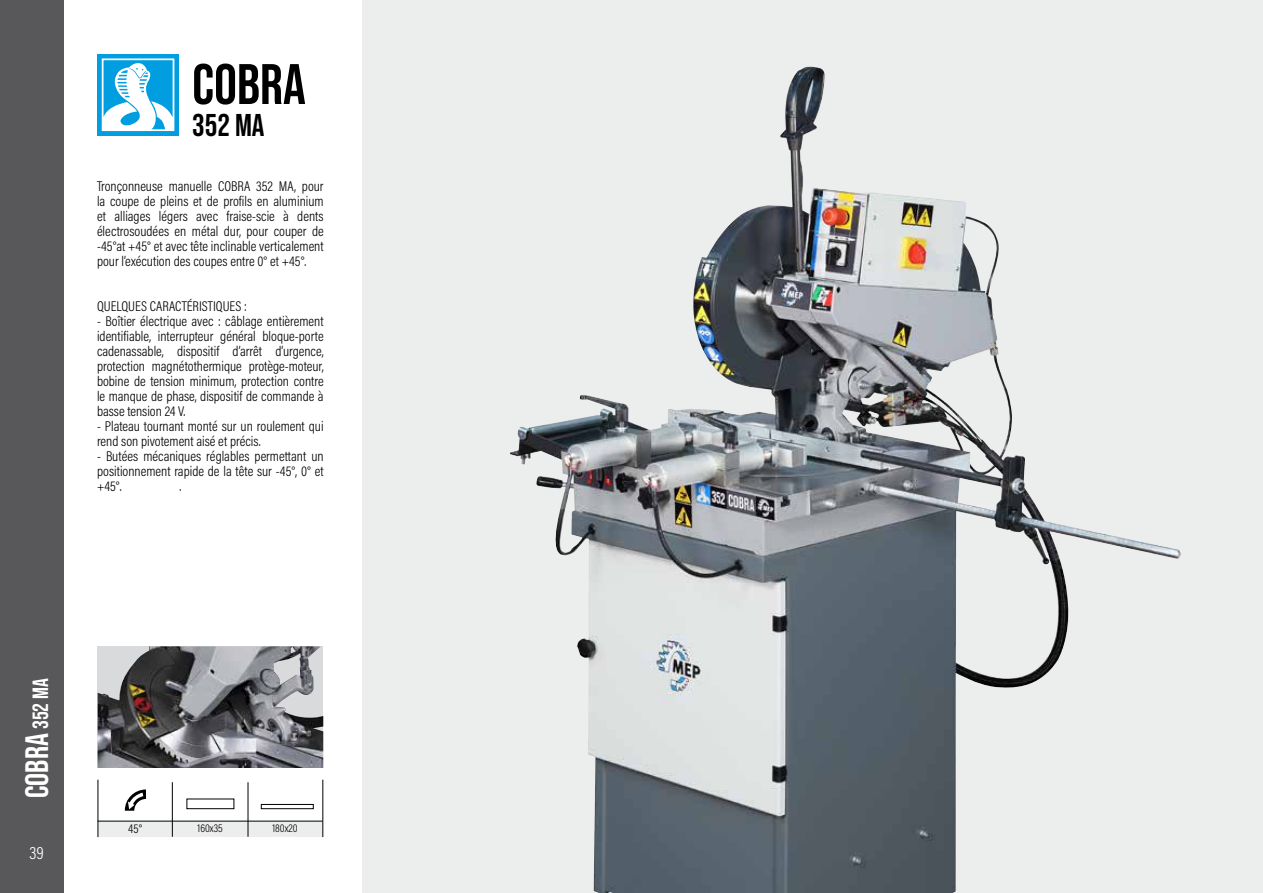
<style>
.page{position:relative;width:1263px;height:893px;background:#fff}
.page>*{position:absolute;margin:0;border:0;box-sizing:border-box;transform-origin:0 0}
.t1{font:57px "Bebas Neue";color:#000}
.t2{font:32.4px "Bebas Neue";color:#fff}
.t3{font:31.5px "Bebas Neue";color:#000}
.t4{font:300 18px "Acumin Pro Cond";color:#fff}
.t5{font:300 14.25px/15px "Acumin Pro Cond";color:#000;text-align:justify}
.t6{font:300 12.9px "Acumin Pro Cond";color:#000}
.t7{font:300 11.4px "Acumin Pro Cond";color:#000}
.s1{font-size:22.05px}
</style>
<div class="page">
<div style="left:0;top:0;width:64px;height:893px;background:#58585a"></div>
<svg style="left:97px;top:54px;width:82px;height:81px"></svg>
<svg style="left:102px;top:58px;width:72px;height:73px"></svg>
<div style="left:362px;top:0;width:901px;height:893px;background:#eceded"></div>
<img style="left:510px;top:67px;width:468px;height:826px">
<img style="left:98px;top:646px;width:225px;height:122px">
<div style="left:98px;top:821px;width:225px;height:16px;background:#eceded"></div>
<hr style="left:248px;top:782px;width:1px;height:55px;background:#000">
<hr style="left:172px;top:782px;width:1px;height:55px;background:#000">
<hr style="left:322px;top:780px;width:1px;height:57px;background:#000">
<hr style="left:98px;top:780px;width:1px;height:57px;background:#000">
<hr style="left:98px;top:821px;width:225px;height:1px;background:#000">
<div style="left:186px;top:798px;width:48px;height:11px;border:1px solid #000"></div>
<div style="left:261px;top:804px;width:53px;height:5px;border:1px solid #000"></div>
<svg style="left:125px;top:789px;width:21px;height:22px"></svg>
<h1 class="t1" style="left:192px;top:52px;width:115px">COBRA</h1>
<h3 class="t3" style="left:192px;top:107px;width:74px">352 MA</h3>
<p class="t5" style="left:97px;top:179px;width:228px">Tronçonneuse manuelle COBRA 352 MA, pour la coupe de pleins et de profils en aluminium et alliages légers avec fraise-scie à dents électrosoudées en métal dur, pour couper de -45°at +45° et avec tête inclinable verticalement pour l’exécution des coupes entre 0° et +45°.</p>
<p class="t5" style="left:97px;top:299px;width:151px">QUELQUES CARACTÉRISTIQUES :</p>
<p class="t5" style="left:97px;top:314px;width:228px">- Boîtier électrique avec : câblage entièrement identifiable, interrupteur général bloque-porte cadenassable, dispositif d’arrêt d’urgence, protection magnétothermique protège-moteur, bobine de tension minimum, protection contre le manque de phase, dispositif de commande à basse tension 24 V.</p>
<p class="t5" style="left:97px;top:419px;width:228px">- Plateau tournant monté sur un roulement qui rend son pivotement aisé et précis.</p>
<p class="t5" style="left:97px;top:449px;width:228px">- Butées mécaniques réglables permettant un positionnement rapide de la tête sur -45°, 0° et +45°.</p>
<p class="t5" style="left:179px;top:479px;width:3px">.</p>
<h2 class="t2" style="left:19px;top:798px;width:121px;rotate:-90deg">COBRA <span class="s1">352 MA</span></h2>
<p class="t4" style="left:30px;top:842px;width:16px">39</p>
<p class="t6" style="left:128px;top:820px;width:15px">45°</p>
<p class="t7" style="left:198px;top:821px;width:27px">160x35</p>
<p class="t7" style="left:272px;top:821px;width:27px">180x20</p>
</div>
